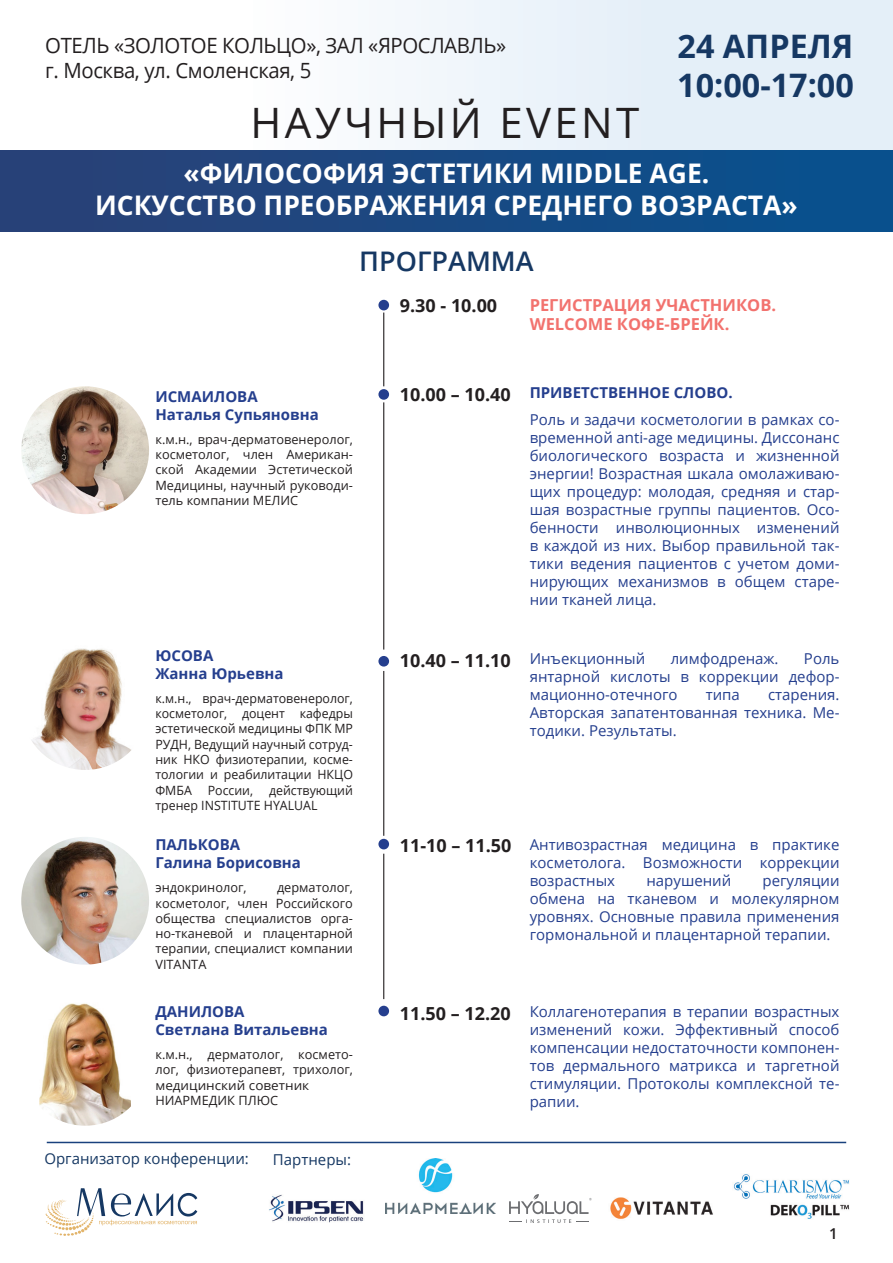
<style>
.page{position:relative;width:893px;height:1263px;background:#fff}
.page>*{position:absolute;margin:0;border:0;box-sizing:border-box;transform-origin:0 0}
.t1{font:41.85px "Open Sans";letter-spacing:.08em;color:#231f20}
.t2{font:700 32.4px/38.8px "Open Sans";color:#163863}
.t3{font:700 27px/32.4px "Open Sans";color:#fff;text-align:center}
.t4{font:600 27px "Open Sans";color:#163863}
.t5{font:21px/25.2px "Open Sans";letter-spacing:-.02em;color:#231f20}
.t6{font:700 18px "Open Sans";color:#231f20}
.t7{font:700 16.5px/19.8px "Open Sans";color:#f2726e}
.t8{font:15px/18px "Open Sans";color:#253f8e;text-align:justify}
.t9{font:700 15px/18px "Open Sans";color:#253f8e}
.t10{font:15px "Open Sans";color:#163863}
.t11{font:600 15px "Open Sans";color:#231f20}
.t12{font:12.75px/15.3px "Open Sans";color:#231f20;text-align:justify}
.s1{font-weight:700;font-size:18px;color:#231f20}
.s2{font-weight:700}
</style>
<div class="page">
<div style="left:242px;top:0;width:651px;height:177px;background:linear-gradient(to right,#f8fafc,#dbe9f5)"></div>
<img style="left:21px;top:386px;width:128px;height:128px;border-radius:64px">
<img style="left:21px;top:642px;width:128px;height:128px;border-radius:64px">
<img style="left:21px;top:837px;width:128px;height:128px;border-radius:64px">
<img style="left:39px;top:1003px;width:92px;height:123px">
<div style="left:378px;top:300px;width:11px;height:10px;background:#253f8e;border-radius:50%"></div>
<div style="left:378px;top:389px;width:11px;height:11px;background:#253f8e;border-radius:50%"></div>
<div style="left:378px;top:656px;width:11px;height:10px;background:#253f8e;border-radius:50%"></div>
<div style="left:378px;top:839px;width:11px;height:10px;background:#253f8e;border-radius:50%"></div>
<div style="left:378px;top:1006px;width:11px;height:10px;background:#253f8e;border-radius:50%"></div>
<hr style="left:383px;top:313px;width:1px;height:73px;background:#231f20">
<hr style="left:383px;top:402px;width:1px;height:247px;background:#231f20">
<hr style="left:383px;top:671px;width:1px;height:165px;background:#231f20">
<hr style="left:383px;top:854px;width:1px;height:145px;background:#231f20">
<div style="left:0;top:151px;width:893px;height:80px;background:linear-gradient(to right,#2b4076,#07518f)"></div>
<svg style="left:45px;top:1188px;width:152px;height:48px"></svg>
<img style="left:269px;top:1195px;width:95px;height:28px">
<img style="left:385px;top:1159px;width:110px;height:55px">
<svg style="left:509px;top:1194px;width:83px;height:29px"></svg>
<img style="left:610px;top:1197px;width:103px;height:22px">
<hr style="left:47px;top:1142px;width:799px;height:1px;background:#19417d">
<img style="left:733px;top:1174px;width:116px;height:45px">
<h3 class="t5" style="left:45px;top:33px;width:462px">ОТЕЛЬ «ЗОЛОТОЕ КОЛЬЦО», ЗАЛ «ЯРОСЛАВЛЬ» г. Москва, ул. Смоленская, 5</h3>
<h1 class="t1" style="left:250px;top:95px;width:390px">НАУЧНЫЙ EVENT</h1>
<h2 class="t2" style="left:677px;top:26px;width:178px">24 АПРЕЛЯ<br>10:00-17:00</h2>
<h3 class="t3" style="left:95px;top:156px;width:704px">«ФИЛОСОФИЯ ЭСТЕТИКИ MIDDLE AGE.<br>ИСКУССТВО ПРЕОБРАЖЕНИЯ СРЕДНЕГО ВОЗРАСТА»</h3>
<h3 class="t4" style="left:359px;top:243px;width:176px">ПРОГРАММА</h3>
<p class="t9" style="left:155px;top:387px;width:165px">ИСМАИЛОВА<br>Наталья Супьяновна</p>
<p class="t12" style="left:155px;top:431px;width:199px">к.м.н., врач-дерматовенеролог, косметолог, член Американ&shy;ской Академии Эстетической Медицины, научный руководи&shy;тель компании МЕЛИС</p>
<p class="t9" style="left:155px;top:646px;width:130px">ЮСОВА<br>Жанна Юрьевна</p>
<p class="t12" style="left:155px;top:690px;width:199px">к.м.н., врач-дерматовенеролог, косметолог, доцент кафедры эстетической медицины ФПК МР РУДН, Ведущий научный сотруд&shy;ник НКО физиотерапии, косме&shy;тологии и реабилитации НКЦО ФМБА России, действующий тренер INSTITUTE HYALUAL</p>
<p class="t9" style="left:155px;top:836px;width:147px">ПАЛЬКОВА<br>Галина Борисовна</p>
<p class="t12" style="left:155px;top:880px;width:93px">эндокринолог,</p>
<p class="t12" style="left:155px;top:880px;width:199px;text-indent:122px">дерматолог, косметолог, член Российского общества специалистов орга&shy;но-тканевой и плацентарной терапии, специалист компании VITANTA</p>
<p class="t9" style="left:155px;top:1002px;width:174px">ДАНИЛОВА<br>Светлана Витальевна</p>
<p class="t12" style="left:155px;top:1046px;width:199px;text-align:left">к.м.н., дерматолог, космето&shy;лог, физиотерапевт, трихолог, медицинский советник<br>НИАРМЕДИК ПЛЮС</p>
<p class="t10" style="left:44px;top:1148px;width:206px">Организатор конференции:</p>
<p class="t10" style="left:273px;top:1149px;width:80px">Партнеры:</p>
<p class="t6" style="left:400px;top:292px;width:99px">9.30 - 10.00</p>
<p class="t7" style="left:530px;top:294px;width:248px">РЕГИСТРАЦИЯ УЧАСТНИКОВ.<br>WELCOME КОФЕ-БРЕЙК.</p>
<p class="t8" style="left:530px;top:379px;width:311px;line-height:26.5px;text-indent:-130px"><span class="s1">10.00 – 10.40</span> <span class="s2">ПРИВЕТСТВЕННОЕ СЛОВО.<br></span>Роль и задачи косметологии в рамках со-</p>
<p class="t8" style="left:530px;top:428px;width:311px">временной anti-age медицины. Диссонанс биологического возраста и жизненной энергии! Возрастная шкала омолаживаю&shy;щих процедур: молодая, средняя и стар&shy;шая возрастные группы пациентов. Осо&shy;бенности инволюционных изменений в каждой из них. Выбор правильной так&shy;тики ведения пациентов с учетом доми&shy;нирующих механизмов в общем старе&shy;нии тканей лица.</p>
<p class="t8" style="left:400px;top:650px;width:247px"><span class="s1">10.40 – 11.10</span> Инъекционный</p>
<p class="t8" style="left:671px;top:650px;width:109px">лимфодренаж.</p>
<p class="t8" style="left:530px;top:650px;width:311px;text-indent:274px">Роль янтарной кислоты в коррекции дефор&shy;мационно-отечного</p>
<p class="t8" style="left:530px;top:686px;width:311px;text-indent:238px">старения.<br>Авторская запатентованная техника. Ме&shy;тодики. Результаты.</p>
<p class="t8" style="left:706px;top:686px;width:36px">типа</p>
<p class="t8" style="left:530px;top:835px;width:311px;text-indent:-130px"><span class="s1">11-10 – 11.50</span> Антивозрастная медицина в практике косметолога. Возможности коррекции возрастных</p>
<p class="t8" style="left:646px;top:871px;width:86px">нарушений</p>
<p class="t8" style="left:530px;top:871px;width:311px;text-indent:233px">регуляции обмена на тканевом и молекулярном уровнях. Основные правила применения гормональной и плацентарной терапии.</p>
<p class="t8" style="left:530px;top:1002px;width:311px;text-indent:-130px"><span class="s1">11.50 – 12.20</span> Коллагенотерапия в терапии возрастных изменений кожи. Эффективный способ компенсации недостаточности компонен&shy;тов дермального матрикса и таргетной стимуляции. Протоколы комплексной те&shy;рапии.</p>
<p class="t11" style="left:829px;top:1223px;width:10px">1</p>
</div>
